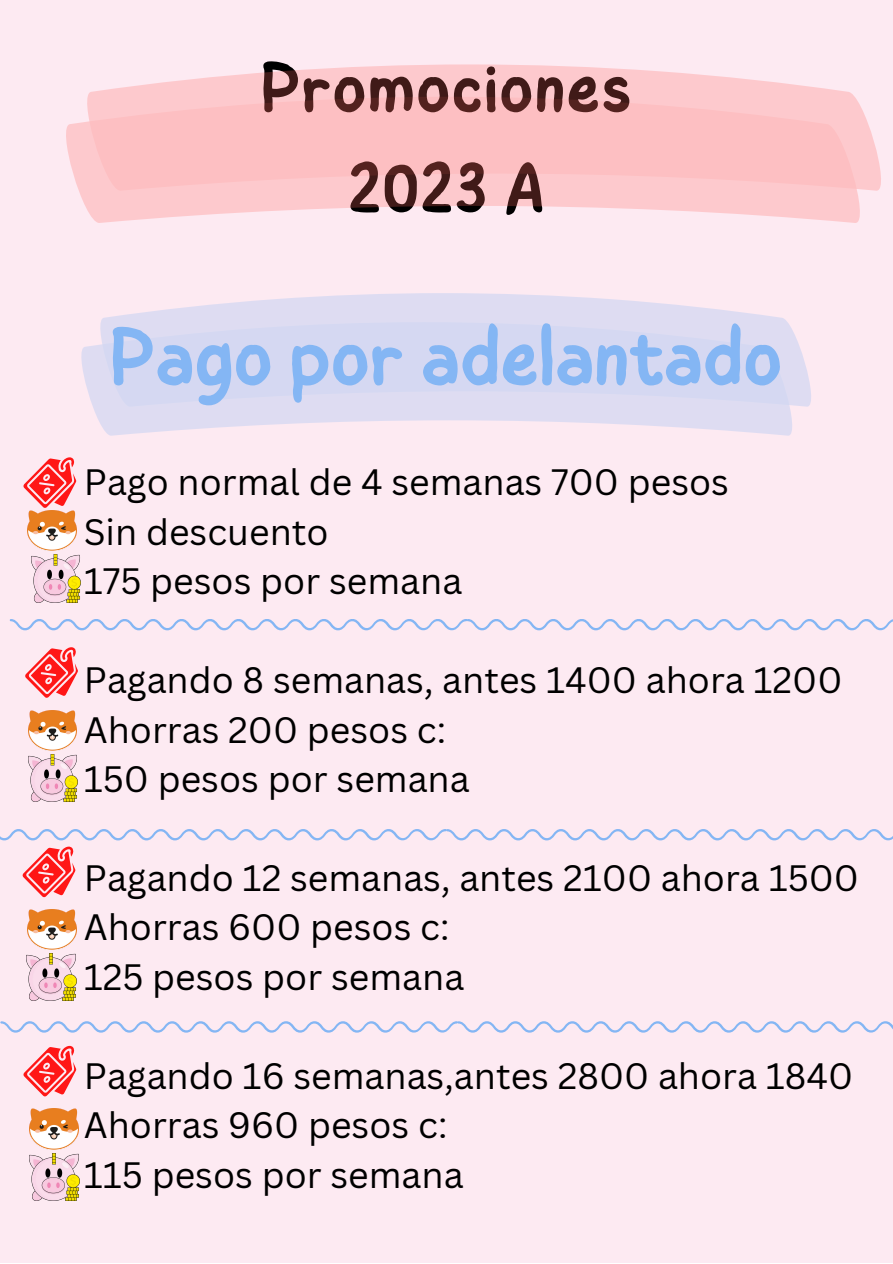
<style>
.page{position:relative;width:893px;height:1264px;background:#fff}
.page>*{position:absolute;margin:0;border:0;box-sizing:border-box;transform-origin:0 0}
.t1{font:500 82.8px "Childos Arabic";letter-spacing:-.02em;color:#84b6f4}
.t2{font:500 72px/100.1px "Childos Arabic";color:#000;text-align:center}
.t3{font:35.7px/49.5px "Canva Sans";color:#000}
</style>
<div class="page">
<div style="left:0;top:0;width:892px;height:1262px;background:#fdeaf2"></div>
<svg style="left:101px;top:293px;width:710px;height:113px;fill:#dedcf2"></svg>
<svg style="left:81px;top:322px;width:711px;height:114px;background:#dcdbf2"></svg>
<svg style="left:88px;top:64px;width:793px;height:127px;fill:#fdc9cd"></svg>
<svg style="left:66px;top:97px;width:794px;height:126px;background:#fdc6ca"></svg>
<img style="left:29px;top:710px;width:48px;height:40px">
<img style="left:28px;top:909px;width:48px;height:40px">
<img style="left:30px;top:1108px;width:48px;height:41px">
<img style="left:28px;top:510px;width:48px;height:41px">
<svg style="left:23px;top:457px;width:53px;height:51px"></svg>
<svg style="left:25px;top:647px;width:53px;height:50px"></svg>
<svg style="left:23px;top:846px;width:52px;height:51px"></svg>
<svg style="left:23px;top:1045px;width:53px;height:51px"></svg>
<img style="left:30px;top:1153px;width:49px;height:47px">
<img style="left:27px;top:953px;width:49px;height:47px">
<img style="left:28px;top:754px;width:50px;height:47px">
<img style="left:31px;top:555px;width:50px;height:47px">
<svg style="left:10px;top:619px;width:882px;height:11px"></svg>
<svg style="left:0;top:829px;width:892px;height:11px"></svg>
<svg style="left:0;top:1021px;width:892px;height:11px"></svg>
<h2 class="t2" style="left:260px;top:39px;width:373px">Promociones<br>2023 A</h2>
<h1 class="t1" style="left:109px;top:298px;width:675px">Pago por adelantado</h1>
<p class="t3" style="left:84px;top:456px;width:646px">Pago normal de 4 semanas 700 pesos<br>Sin descuento<br>175 pesos por semana</p>
<p class="t3" style="left:84px;top:654px;width:760px">Pagando 8 semanas, antes 1400 ahora 1200<br>Ahorras 200 pesos c:<br>150 pesos por semana</p>
<p class="t3" style="left:84px;top:852px;width:776px">Pagando 12 semanas, antes 2100 ahora 1500<br>Ahorras 600 pesos c:<br>125 pesos por semana</p>
<p class="t3" style="left:84px;top:1050px;width:770px">Pagando 16 semanas,antes 2800 ahora 1840<br>Ahorras 960 pesos c:<br>115 pesos por semana</p>
</div>
